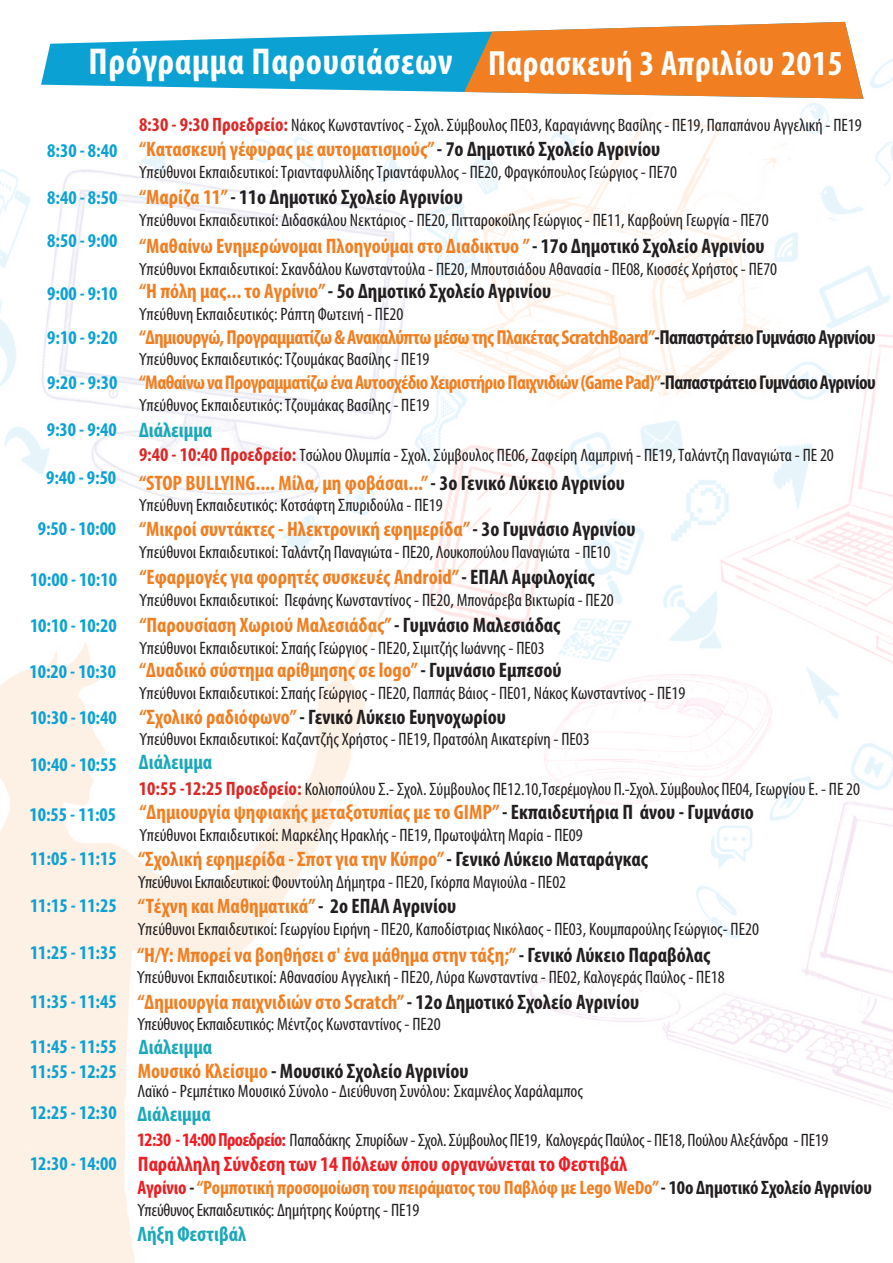
<style>
.page{position:relative;width:893px;height:1263px;background:#fff}
.page>*{position:absolute;margin:0;border:0;box-sizing:border-box;transform-origin:0 0}
.t1{font:700 condensed 35.25px "Myriad Pro";letter-spacing:.015em;color:#fff}
.t2{font:700 condensed 21px "Myriad Pro";color:#f17f22}
.t3{font:700 condensed 21px "Myriad Pro";color:#231f20}
.t4{font:700 condensed 21px "Myriad Pro";color:#ee1d23}
.t5{font:700 condensed 21px "Myriad Pro";color:#1ba8b9}
.t6{font:700 condensed 20.25px "Myriad Pro";letter-spacing:-.025em;color:#f17f22}
.t7{font:700 condensed 19.95px "Myriad Pro";letter-spacing:-.03em;color:#f17f22}
.t8{font:700 condensed 19.5px "Myriad Pro";color:#0ba2d3}
.t9{font:700 condensed 19.5px "Myriad Pro";letter-spacing:-.01em;color:#f17f22}
.t10{font:condensed 18px "Myriad Pro";color:#231f20}
.s1{font-size:37.5px}
.s2{font-weight:700;font-size:19.5px;color:#dc2726}
.s3{font-size:19.5px;color:#0ba2d3}
.s4{color:#231f20}
.s5{color:#f17f22}
.s6{font-size:21px;color:#1ba8b9}
.s7{font-weight:700;font-size:19.05px;color:#ee1d23}
.s8{color:#ee1d23}
</style>
<div class="page">
<img style="left:0;top:21px;width:893px;height:1242px">
<svg style="left:41px;top:22px;width:423px;height:77px;fill:#0ba2d3"></svg>
<svg style="left:464px;top:22px;width:399px;height:77px;background:#e99043"></svg>
<h1 class="t1" style="left:89px;top:42px;width:756px"><span class="s1">Πρόγραμμα Παρουσιάσεων</span> Παρασκευή 3 Απριλίου 2015</h1>
<p class="t10" style="left:139px;top:114px;width:724px"><span class="s2">8:30 - 9:30 Προεδρείο:</span> Νάκος Κωνσταντίνος - Σχολ. Σύμβουλος ΠΕ03, Καραγιάννης Βασίλης - ΠΕ19, Παπαπάνου Αγγελική - ΠΕ19</p>
<p class="t2" style="left:47px;top:136px;width:615px"><span class="s3">8:30 - 8:40</span> “Κατασκευή γέφυρας με αυτοματισμούς” <span class="s4">- 7ο Δημοτικό Σχολείο Αγρινίου</span></p>
<p class="t10" style="left:139px;top:161px;width:539px">Υπεύθυνοι Εκπαιδευτικοί: Τριανταφυλλίδης Τριαντάφυλλος - ΠΕ20, Φραγκόπουλος Γεώργιος - ΠΕ70</p>
<p class="t8" style="left:47px;top:185px;width:72px">8:40 - 8:50</p>
<p class="t8" style="left:47px;top:229px;width:72px">8:50 - 9:00</p>
<p class="t8" style="left:47px;top:281px;width:72px">9:00 - 9:10</p>
<p class="t8" style="left:47px;top:325px;width:72px">9:10 - 9:20</p>
<p class="t8" style="left:47px;top:370px;width:72px">9:20 - 9:30</p>
<p class="t8" style="left:47px;top:417px;width:72px">9:30 - 9:40</p>
<p class="t3" style="left:139px;top:184px;width:325px"><span class="s5">“Μαρίζα 11”</span> - 11ο Δημοτικό Σχολείο Αγρινίου</p>
<p class="t10" style="left:139px;top:209px;width:631px">Υπεύθυνοι Εκπαιδευτικοί: Διδασκάλου Νεκτάριος - ΠΕ20, Πιτταροκοίλης Γεώργιος - ΠΕ11, Καρβούνη Γεωργία - ΠΕ70</p>
<p class="t2" style="left:139px;top:233px;width:627px">“Μαθαίνω Ενημερώνομαι Πλοηγούμαι στο Διαδικτυο ” <span class="s4">- 17o Δημοτικό Σχολείο Αγρινίου</span></p>
<p class="t10" style="left:139px;top:258px;width:640px">Υπεύθυνοι Εκπαιδευτικοί: Σκανδάλου Κωνσταντούλα - ΠΕ20, Μπουτσιάδου Αθανασία - ΠΕ08, Κιοσσές Χρήστος - ΠΕ70</p>
<p class="t3" style="left:139px;top:278px;width:414px"><span class="s5">“Η πόλη μας... το Αγρίνιο”</span> - 5ο Δημοτικό Σχολείο Αγρινίου</p>
<p class="t10" style="left:139px;top:303px;width:266px">Υπεύθυνη Εκπαιδευτικός: Ράπτη Φωτεινή - ΠΕ20</p>
<p class="t6" style="left:139px;top:324px;width:738px">“Δημιουργώ, Προγραμματίζω &amp; Ανακαλύπτω μέσω της Πλακέτας ScratchBoard”<span class="s4">-Παπαστράτειο Γυμνάσιο Αγρινίου</span></p>
<p class="t10" style="left:139px;top:348px;width:292px">Υπεύθυνος Εκπαιδευτικός: Τζουμάκας Βασίλης - ΠΕ19</p>
<p class="t7" style="left:139px;top:370px;width:738px">“Μαθαίνω να Προγραμματίζω ένα Αυτοσχέδιο Χειριστήριο Παιχνιδιών (Game Pad)”<span class="s4">-Παπαστράτειο Γυμνάσιο Αγρινίου</span></p>
<p class="t10" style="left:139px;top:394px;width:292px">Υπεύθυνος Εκπαιδευτικός: Τζουμάκας Βασίλης - ΠΕ19</p>
<p class="t5" style="left:139px;top:417px;width:75px">Διάλειμμα</p>
<p class="t10" style="left:139px;top:445px;width:696px"><span class="s2">9:40 - 10:40 Προεδρείο:</span> Τσώλου Ολυμπία - Σχολ. Σύμβουλος ΠΕ06, Ζαφείρη Λαμπρινή - ΠΕ19, Ταλάντζη Παναγιώτα - ΠΕ 20</p>
<p class="t8" style="left:46px;top:465px;width:72px">9:40 - 9:50</p>
<p class="t2" style="left:139px;top:469px;width:487px">“STOP BULLYING.... Μίλα, μη φοβάσαι...” <span class="s4">- 3ο Γενικό Λύκειο Αγρινίου</span></p>
<p class="t10" style="left:139px;top:494px;width:305px">Υπεύθυνη Εκπαιδευτικός: Κοτσάφτη Σπυριδούλα - ΠΕ19</p>
<p class="t8" style="left:38px;top:516px;width:80px">9:50 - 10:00</p>
<p class="t2" style="left:139px;top:516px;width:498px">“Μικροί συντάκτες - Ηλεκτρονική εφημερίδα”<span class="s4">- 3ο Γυμνάσιο Αγρινίου</span></p>
<p class="t10" style="left:139px;top:541px;width:473px">Υπεύθυνοι Εκπαιδευτικοί: Ταλάντζη Παναγιώτα - ΠΕ20, Λουκοπούλου Παναγιώτα - ΠΕ10</p>
<p class="t8" style="left:30px;top:567px;width:88px">10:00 - 10:10</p>
<p class="t8" style="left:30px;top:613px;width:88px">10:10 - 10:20</p>
<p class="t8" style="left:29px;top:659px;width:88px">10:20 - 10:30</p>
<p class="t8" style="left:30px;top:705px;width:88px">10:30 - 10:40</p>
<p class="t8" style="left:30px;top:752px;width:88px">10:40 - 10:55</p>
<p class="t8" style="left:29px;top:802px;width:88px">10:55 - 11:05</p>
<p class="t8" style="left:30px;top:847px;width:88px">11:05 - 11:15</p>
<p class="t8" style="left:30px;top:894px;width:88px">11:15 - 11:25</p>
<p class="t8" style="left:30px;top:940px;width:88px">11:25 - 11:35</p>
<p class="t2" style="left:139px;top:564px;width:457px">“Εφαρμογές για φορητές συσκευές Android”<span class="s4">- ΕΠΑΛ Αμφιλοχίας</span></p>
<p class="t10" style="left:139px;top:589px;width:476px">Υπεύθυνοι Εκπαιδευτικοί: Πεφάνης Κωνσταντίνος - ΠΕ20, Μπονάρεβα Βικτωρία - ΠΕ20</p>
<p class="t2" style="left:139px;top:612px;width:423px">“Παρουσίαση Χωριού Μαλεσιάδας”<span class="s4">- Γυμνάσιο Μαλεσιάδας</span></p>
<p class="t10" style="left:139px;top:637px;width:407px">Υπεύθυνοι Εκπαιδευτικοί: Σπαής Γεώργιος - ΠΕ20, Σιμιτζής Ιωάννης - ΠΕ03</p>
<p class="t2" style="left:139px;top:657px;width:424px">“Δυαδικό σύστημα αρίθμησης σε logo”<span class="s4">- Γυμνάσιο Εμπεσού</span></p>
<p class="t10" style="left:139px;top:682px;width:548px">Υπεύθυνοι Εκπαιδευτικοί: Σπαής Γεώργιος - ΠΕ20, Παππάς Βάιος - ΠΕ01, Νάκος Κωνσταντίνος - ΠΕ19</p>
<p class="t3" style="left:139px;top:704px;width:368px"><span class="s5">“Σχολικό ραδιόφωνο”</span>- Γενικό Λύκειο Ευηνοχωρίου</p>
<p class="t10" style="left:139px;top:728px;width:452px">Υπεύθυνοι Εκπαιδευτικοί: Καζαντζής Χρήστος - ΠΕ19, Πρατσόλη Αικατερίνη - ΠΕ03</p>
<p class="t5" style="left:139px;top:749px;width:75px">Διάλειμμα</p>
<p class="t10" style="left:139px;top:778px;width:723px"><span class="s2">10:55 -12:25 Προεδρείο:</span> Κολιοπούλου Σ.- Σχολ. Σύμβουλος ΠΕ12.10,Τσερέμογλου Π.-Σχολ. Σύμβουλος ΠΕ04, Γεωργίου Ε. - ΠΕ 20</p>
<p class="t2" style="left:139px;top:799px;width:616px">“Δημιουργία ψηφιακής μεταξοτυπίας με το GIMP”<span class="s4">- Εκπαιδευτήρια Π άνου - Γυμνάσιο</span></p>
<p class="t10" style="left:139px;top:824px;width:445px">Υπεύθυνοι Εκπαιδευτικοί: Μαρκέλης Ηρακλής - ΠΕ19, Πρωτοψάλτη Μαρία - ΠΕ09</p>
<p class="t2" style="left:138px;top:846px;width:512px">“Σχολική εφημερίδα - Σποτ για την Κύπρο”<span class="s4">- Γενικό Λύκειο Ματαράγκας</span></p>
<p class="t10" style="left:138px;top:871px;width:430px">Υπεύθυνοι Εκπαιδευτικοί:Φουντούλη Δήμητρα - ΠΕ20, Γκόρπα Μαγιούλα - ΠΕ02</p>
<p class="t2" style="left:138px;top:893px;width:320px">“Τέχνη και Μαθηματικά”<span class="s4">- 2ο ΕΠΑΛ Αγρινίου</span></p>
<p class="t10" style="left:138px;top:918px;width:623px">Υπεύθυνοι Εκπαιδευτικοί: Γεωργίου Ειρήνη - ΠΕ20, Καποδίστριας Νικόλαος - ΠΕ03, Κουμπαρούλης Γεώργιος- ΠΕ20</p>
<p class="t2" style="left:137px;top:942px;width:575px">“H/Y: Μπορεί να βοηθήσει σ' ένα μάθημα στην τάξη;” <span class="s4">- Γενικό Λύκειο Παραβόλας</span></p>
<p class="t10" style="left:137px;top:966px;width:589px">Υπεύθυνοι Εκπαιδευτικοί: Αθανασίου Αγγελική - ΠΕ20, Λύρα Κωνσταντίνα - ΠΕ02, Καλογεράς Παύλος - ΠΕ18</p>
<p class="t8" style="left:30px;top:989px;width:88px">11:35 - 11:45</p>
<p class="t2" style="left:137px;top:988px;width:503px">“Δημιουργία παιχνιδιών στο Scratch”<span class="s4">- 12o Δημοτικό Σχολείο Αγρινίου</span></p>
<p class="t10" style="left:137px;top:1013px;width:305px">Υπεύθυνος Εκπαιδευτικός:Μέντζος Κωνσταντίνος - ΠΕ20</p>
<p class="t8" style="left:30px;top:1035px;width:88px">11:45 - 11:55</p>
<p class="t5" style="left:139px;top:1034px;width:75px">Διάλειμμα</p>
<p class="t3" style="left:138px;top:1057px;width:332px"><span class="s5">Μουσικό Κλείσιμο</span> - Μουσικό Σχολείο Αγρινίου</p>
<p class="t10" style="left:137px;top:1080px;width:447px">Λαϊκό - Ρεμπέτικο Μουσικό Σύνολο - Διεύθυνση Συνόλου: Σκαμνέλος Χαράλαμπος</p>
<p class="t8" style="left:30px;top:1100px;width:182px">12:25 - 12:30 <span class="s6">Διάλειμμα</span></p>
<p class="t8" style="left:30px;top:1059px;width:88px">11:55 - 12:25</p>
<p class="t8" style="left:30px;top:1151px;width:88px">12:30 - 14:00</p>
<p class="t10" style="left:137px;top:1129px;width:693px"><span class="s7">12:30 - 14:00 Προεδρείο:</span> Παπαδάκης Σπυρίδων - Σχολ. Σύμβουλος ΠΕ19, Καλογεράς Παύλος - ΠΕ18, Πούλου Αλεξάνδρα - ΠΕ19</p>
<p class="t4" style="left:138px;top:1150px;width:491px">Παράλληλη Σύνδεση των 14 Πόλεων όπου οργανώνεται το Φεστιβάλ</p>
<p class="t9" style="left:137px;top:1176px;width:736px"><span class="s8">Αγρίνιο</span> <span class="s4">-</span> “Ρομποτική προσομοίωση του πειράματος του Παβλόφ με Lego WeDo”<span class="s4">- 10o Δημοτικό Σχολείο Αγρινίου</span></p>
<p class="t10" style="left:137px;top:1199px;width:283px">Υπεύθυνος Εκπαιδευτικός: Δημήτρης Κούρτης - ΠΕ19</p>
<p class="t5" style="left:137px;top:1221px;width:110px">Λήξη Φεστιβάλ</p>
</div>
